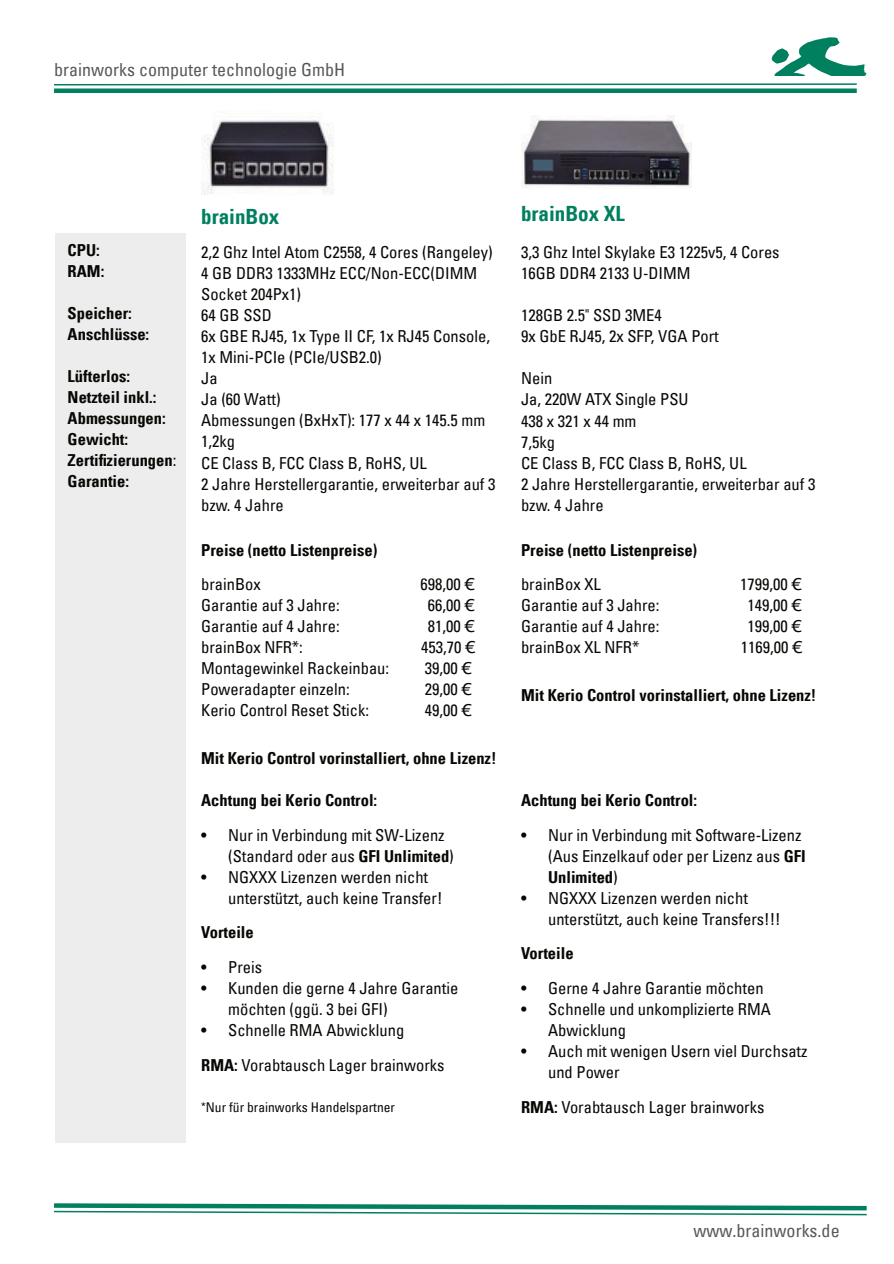
<style>
.page{position:relative;width:894px;height:1264px;background:#fff}
.page>*{position:absolute;margin:0;border:0;box-sizing:border-box;transform-origin:0 0}
.t1{font:700 condensed 21px "Univers";color:#00805f}
.t2{font:condensed 18px "Univers";color:#57585a}
.t3{font:condensed 16.5px/21px "Univers";color:#080704}
.t4{font:700 condensed 16.5px/21px "Univers";color:#080704}
.t5{font:condensed 13.5px "Univers";color:#080704}
.s1{font-weight:400}
.s2{font-family:"Lucida Grande";font-stretch:normal}
.s3{font-weight:700}
.s4{font-family:"Helvetica Neue";font-stretch:normal}
</style>
<div class="page">
<div style="left:54px;top:88px;width:802px;height:5px;background:#00805f"></div>
<svg style="left:771px;top:37px;width:95px;height:39px"></svg>
<svg style="left:54px;top:83px;width:803px;height:3px;background:#7fbfae"></svg>
<img style="left:201px;top:120px;width:133px;height:75px">
<img style="left:521px;top:116px;width:169px;height:72px">
<div style="left:55px;top:233px;width:130px;height:909px;background:#ecedec"></div>
<svg style="left:54px;top:1203px;width:813px;height:12px"></svg>
<p class="t2" style="left:54px;top:63px;width:292px">brainworks computer technologie GmbH</p>
<p class="t4" style="left:68px;top:241px;width:38px">CPU:<br>RAM:</p>
<p class="t4" style="left:68px;top:304px;width:83px">Speicher:<br>Anschlüsse:</p>
<p class="t4" style="left:68px;top:367px;width:110px">Lüfterlos:<br>Netzteil inkl.:<br>Abmessungen:<br>Gewicht:<br>Zertifizierungen<span class="s1">:<br></span>Garantie:</p>
<p class="t1" style="left:201px;top:208px;width:80px">brainBox</p>
<p class="t3" style="left:201px;top:243px;width:296px">2,2 Ghz Intel Atom C2558, 4 Cores (Rangeley)<br>4 GB DDR3 1333MHz ECC/Non-ECC(DIMM<br>Socket 204Px1)<br>64 GB SSD<br>6x GBE RJ45, 1x Type II CF, 1x RJ45 Console,<br>1x Mini-PCIe (PCIe/USB2.0)<br>Ja<br>Ja (60 Watt)<br>Abmessungen (BxHxT): 177 x 44 x 145.5 mm<br>1,2kg<br>CE Class B, FCC Class B, RoHS, UL<br>2 Jahre Herstellergarantie, erweiterbar auf 3 bzw. 4 Jahre</p>
<p class="t4" style="left:201px;top:541px;width:177px">Preise (netto Listenpreise)</p>
<p class="t3" style="left:201px;top:575px;width:61px">brainBox</p>
<p class="t3" style="left:420px;top:575px;width:56px">698,00 <span class="s2">€</span></p>
<p class="t3" style="left:201px;top:596px;width:140px">Garantie auf 3 Jahre:</p>
<p class="t3" style="left:427px;top:596px;width:49px">66,00 <span class="s2">€</span></p>
<p class="t3" style="left:201px;top:617px;width:140px">Garantie auf 4 Jahre:</p>
<p class="t3" style="left:427px;top:617px;width:49px">81,00 <span class="s2">€</span></p>
<p class="t3" style="left:201px;top:638px;width:103px">brainBox NFR*:</p>
<p class="t3" style="left:421px;top:638px;width:56px">453,70 <span class="s2">€</span></p>
<p class="t3" style="left:201px;top:659px;width:189px">Montagewinkel Rackeinbau:</p>
<p class="t3" style="left:424px;top:659px;width:49px">39,00 <span class="s2">€</span></p>
<p class="t3" style="left:201px;top:680px;width:150px">Poweradapter einzeln:</p>
<p class="t3" style="left:424px;top:680px;width:49px">29,00 <span class="s2">€</span></p>
<p class="t3" style="left:201px;top:701px;width:169px">Kerio Control Reset Stick:</p>
<p class="t3" style="left:424px;top:701px;width:49px">49,00 <span class="s2">€</span></p>
<p class="t4" style="left:201px;top:749px;width:297px">Mit Kerio Control vorinstalliert, ohne Lizenz!</p>
<p class="t4" style="left:201px;top:791px;width:177px">Achtung bei Kerio Control:</p>
<p class="t3" style="left:228px;top:826px;width:227px;text-indent:-27px">• Nur in Verbindung mit SW-Lizenz (Standard oder aus <span class="s3">GFI Unlimited</span>)</p>
<p class="t3" style="left:228px;top:868px;width:216px;text-indent:-27px">• NGXXX Lizenzen werden nicht unterstützt, auch keine Transfer!</p>
<p class="t4" style="left:201px;top:923px;width:54px">Vorteile</p>
<p class="t3" style="left:201px;top:958px;width:62px">• Preis</p>
<p class="t3" style="left:228px;top:979px;width:232px;text-indent:-27px">• Kunden die gerne 4 Jahre Garantie möchten (ggü. 3 bei GFI)</p>
<p class="t3" style="left:201px;top:1014px;width:245px;line-height:34.5px">• Schnelle RMA Abwicklung<br><span class="s3">RMA:</span> Vorabtausch Lager brainworks</p>
<p class="t5" style="left:201px;top:1102px;width:195px"><span class="s4">*</span>Nur für brainworks Handelspartner</p>
<p class="t1" style="left:521px;top:206px;width:105px">brainBox XL</p>
<p class="t3" style="left:521px;top:244px;width:260px">3,3 Ghz Intel Skylake E3 1225v5, 4 Cores<br>16GB DDR4 2133 U-DIMM</p>
<p class="t3" style="left:521px;top:307px;width:199px">128GB 2.5" SSD 3ME4<br>9x GbE RJ45, 2x SFP, VGA Port</p>
<p class="t3" style="left:521px;top:370px;width:296px">Nein<br>Ja, 220W ATX Single PSU<br>438 x 321 x 44 mm<br>7,5kg<br>CE Class B, FCC Class B, RoHS, UL<br>2 Jahre Herstellergarantie, erweiterbar auf 3 bzw. 4 Jahre</p>
<p class="t4" style="left:521px;top:541px;width:177px">Preise (netto Listenpreise)</p>
<p class="t3" style="left:521px;top:575px;width:81px">brainBox XL</p>
<p class="t3" style="left:740px;top:575px;width:63px">1799,00 <span class="s2">€</span></p>
<p class="t3" style="left:521px;top:596px;width:140px">Garantie auf 3 Jahre:</p>
<p class="t3" style="left:747px;top:596px;width:56px">149,00 <span class="s2">€</span></p>
<p class="t3" style="left:521px;top:617px;width:140px">Garantie auf 4 Jahre:</p>
<p class="t3" style="left:747px;top:617px;width:56px">199,00 <span class="s2">€</span></p>
<p class="t3" style="left:521px;top:638px;width:120px">brainBox XL NFR*</p>
<p class="t3" style="left:740px;top:638px;width:63px">1169,00 <span class="s2">€</span></p>
<p class="t4" style="left:521px;top:686px;width:297px">Mit Kerio Control vorinstalliert, ohne Lizenz!</p>
<p class="t4" style="left:521px;top:791px;width:177px">Achtung bei Kerio Control:</p>
<p class="t3" style="left:548px;top:826px;width:259px;text-indent:-27px">• Nur in Verbindung mit Software-Lizenz (Aus Einzelkauf oder per Lizenz aus <span class="s3">GFI<br>Unlimited</span>)</p>
<p class="t3" style="left:548px;top:889px;width:234px;text-indent:-27px">• NGXXX Lizenzen werden nicht unterstützt, auch keine Transfers!!!</p>
<p class="t4" style="left:521px;top:944px;width:54px">Vorteile</p>
<p class="t3" style="left:521px;top:979px;width:244px">• Gerne 4 Jahre Garantie möchten</p>
<p class="t3" style="left:548px;top:1000px;width:224px;text-indent:-27px">• Schnelle und unkomplizierte RMA<br>Abwicklung</p>
<p class="t3" style="left:548px;top:1042px;width:261px;text-indent:-27px">• Auch mit wenigen Usern viel Durchsatz und Power</p>
<p class="t3" style="left:521px;top:1098px;width:245px"><span class="s3">RMA:</span> Vorabtausch Lager brainworks</p>
<p class="t2" style="left:693px;top:1223px;width:147px">www.brainworks.de</p>
</div>
